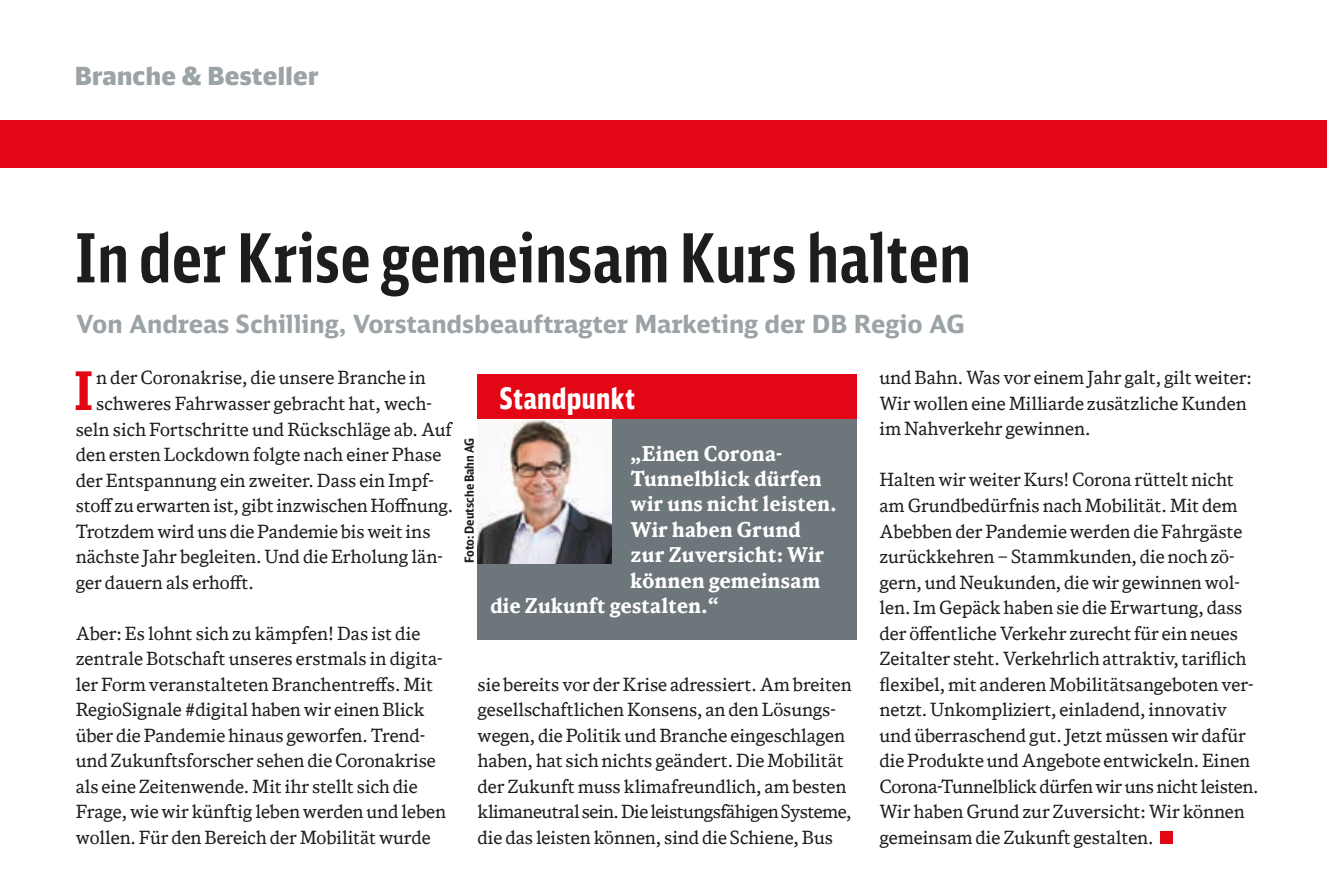
<style>
.page{position:relative;width:1327px;height:869px;background:#fff}
.page>*{position:absolute;margin:0;border:0;box-sizing:border-box;transform-origin:0 0}
.t1{font:700 67.5px "DB Sans Comp";color:#1d1d1b}
.t2{font:700 53.1px "DB Sans Cond";color:#e30614}
.t3{font:900 29.25px "DB Sans Comp";letter-spacing:.01em;color:#fff}
.t4{font:700 24.75px "DB Sans";color:#9ba3a7}
.t5{font:900 24.75px "DB Head";letter-spacing:.015em;color:#9ba3a7}
.t6{font:700 20.25px "DB News";letter-spacing:.02em;color:#fff}
.t7{font:18px/25.4px "DB News";letter-spacing:-.005em;color:#1d1d1b}
.t8{font:700 12.38px "DB Sans Cond";color:#1d1d1b}
</style>
<div class="page">
<div style="left:0;top:120px;width:1327px;height:47px;background:#e30614"></div>
<div style="left:477px;top:416px;width:380px;height:223px;background:#6d767b"></div>
<div style="left:477px;top:374px;width:380px;height:44px;background:#e30614"></div>
<img style="left:477px;top:419px;width:134px;height:144px">
<div style="left:1159px;top:831px;width:13px;height:12px;background:#e30614"></div>
<h3 class="t5" style="left:75px;top:60px;width:246px">Branche &amp; Besteller</h3>
<h1 class="t1" style="left:75px;top:216px;width:898px">In der Krise gemeinsam Kurs halten</h1>
<h3 class="t4" style="left:76px;top:308px;width:890px">Von Andreas Schilling, Vorstandsbeauftragter Marketing der DB Regio AG</h3>
<h2 class="t2" style="left:74px;top:357px;width:21px">I</h2>
<p class="t7" style="left:96px;top:365px;width:331px">n der Coronakrise, die unsere Branche in</p>
<p class="t7" style="left:96px;top:390px;width:337px">schweres Fahrwasser gebracht hat, wech-</p>
<p class="t7" style="left:76px;top:416px;width:378px">seln sich Fortschritte und Rückschläge ab. Auf</p>
<p class="t7" style="left:76px;top:441px;width:367px">den ersten Lockdown folgte nach einer Phase</p>
<p class="t7" style="left:76px;top:467px;width:360px">der Entspannung ein zweiter. Dass ein Impf-</p>
<p class="t7" style="left:76px;top:492px;width:379px">stoff zu erwarten ist, gibt inzwischen Hoffnung.</p>
<p class="t7" style="left:76px;top:518px;width:356px">Trotzdem wird uns die Pandemie bis weit ins</p>
<p class="t7" style="left:76px;top:543px;width:369px">nächste Jahr begleiten. Und die Erholung län-</p>
<p class="t7" style="left:76px;top:569px;width:180px">ger dauern als erhofft.</p>
<p class="t7" style="left:76px;top:620px;width:372px">Aber: Es lohnt sich zu kämpfen! Das ist die zentrale Botschaft unseres erstmals in digita&shy;ler Form veranstalteten Branchentreffs. Mit RegioSignale #digital haben wir einen Blick über die Pandemie hinaus geworfen. Trend&shy;und Zukunftsforscher sehen die Corona krise als eine Zeitenwende. Mit ihr stellt sich die Frage, wie wir künftig leben werden und leben wollen. Für den Bereich der Mobilität wurde</p>
<p class="t8" style="left:461px;top:563px;width:127px;rotate:-90deg">Foto: Deutsche Bahn AG</p>
<h3 class="t3" style="left:500px;top:379px;width:137px">Standpunkt</h3>
<p class="t6" style="left:630px;top:440px;width:153px">„Einen Corona-</p>
<p class="t6" style="left:630px;top:465px;width:193px">Tunnelblick dürfen</p>
<p class="t6" style="left:630px;top:491px;width:207px">wir uns nicht leisten.</p>
<p class="t6" style="left:630px;top:516px;width:172px">Wir haben Grund</p>
<p class="t6" style="left:630px;top:542px;width:195px">zur Zuversicht: Wir</p>
<p class="t6" style="left:630px;top:567px;width:191px">können gemeinsam</p>
<p class="t6" style="left:490px;top:593px;width:230px">die Zukunft gestalten.“</p>
<p class="t7" style="left:477px;top:671px;width:376px">sie bereits vor der Krise adressiert. Am breiten gesellschaftlichen Konsens, an den Lösungs&shy;wegen, die Politik und Branche eingeschlagen haben, hat sich nichts geändert. Die Mobilität der Zukunft muss klima freundlich, am besten klimaneutral sein. Die leistungsfähigen Systeme, die das leisten können, sind die Schiene, Bus</p>
<p class="t7" style="left:879px;top:365px;width:374px">und Bahn. Was vor einem Jahr galt, gilt weiter:<br>Wir wollen eine Milliarde zusätzliche Kunden im Nahverkehr gewinnen.</p>
<p class="t7" style="left:879px;top:467px;width:381px">Halten wir weiter Kurs! Corona rüttelt nicht am Grundbedürfnis nach Mobilität. Mit dem Abebben der Pandemie werden die Fahrgäste zurückkehren – Stammkunden, die noch zö&shy;gern, und Neukunden, die wir gewinnen wol&shy;len. Im Gepäck haben sie die Erwartung, dass der öffentliche Verkehr zurecht für ein neues Zeitalter steht. Verkehrlich attraktiv, tariflich flexibel, mit anderen Mobilitätsangeboten ver&shy;netzt. Unkompliziert, einladend, innovativ und überraschend gut. Jetzt müssen wir dafür die Produkte und Angebote entwickeln. Einen Corona-Tunnelblick dürfen wir uns nicht leisten.<br>Wir haben Grund zur Zuversicht: Wir können gemeinsam die Zukunft gestalten.</p>
</div>
